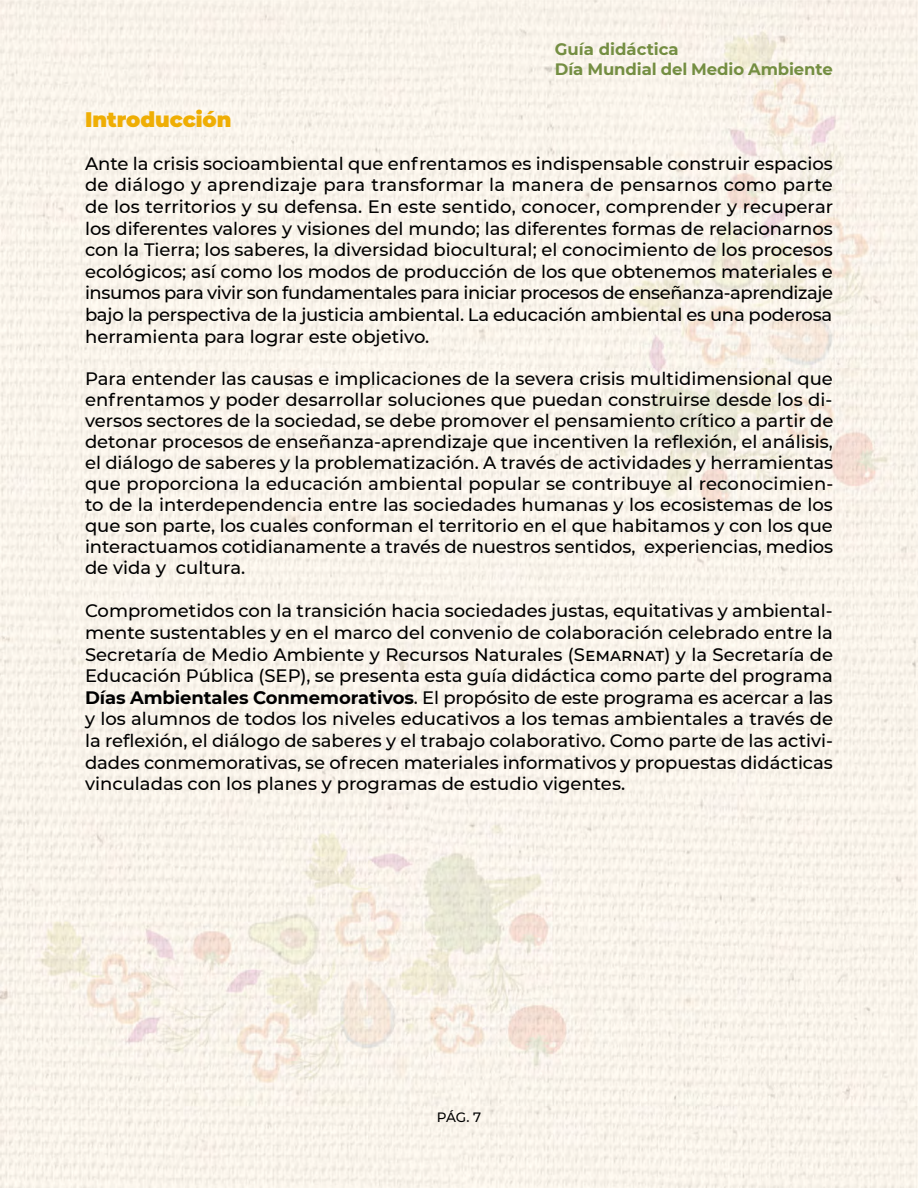
<style>
.page{position:relative;width:918px;height:1188px;background:#fff}
.page>*{position:absolute;margin:0;border:0;box-sizing:border-box;transform-origin:0 0}
.t1{font:900 21px "Montserrat";color:#efae04}
.t2{font:500 18px/21.6px "Montserrat";color:#000;text-align:justify}
.t3{font:700 16.5px/19.8px "Montserrat";letter-spacing:-.005em;color:#748e42}
.t4{font:500 13.5px "Montserrat";color:#000}
.s1{font-weight:700}
</style>
<div class="page">
<img style="left:1px;top:0;width:917px;height:1188px">
<img style="left:0;top:0;width:1px;height:1188px">
<p class="t3" style="left:555px;top:39px;width:279px">Guía didáctica<br>Día Mundial del Medio Ambiente</p>
<p class="t1" style="left:85px;top:103px;width:148px">Introducción</p>
<p class="t2" style="left:85px;top:152px;width:750px">Ante la crisis socioambiental que enfrentamos es indispensable construir espacios de diálogo y aprendizaje para transformar la manera de pensarnos como parte de los territorios y su defensa. En este sentido, conocer, comprender y recuperar los diferentes valores y visiones del mundo; las diferentes formas de relacionarnos con la Tierra; los saberes, la diversidad biocultural; el conocimiento de los procesos ecológicos; así como los modos de producción de los que obtenemos materiales e insumos para vivir son fundamentales para iniciar procesos de enseñanza-aprendizaje bajo la perspectiva de la justicia ambiental. La educación ambiental es una poderosa herramienta para lograr este objetivo.</p>
<p class="t2" style="left:85px;top:368px;width:750px;line-height:21px">Para entender las causas e implicaciones de la severa crisis multidimensional que enfrentamos y poder desarrollar soluciones que puedan construirse desde los di&shy;versos sectores de la sociedad, se debe promover el pensamiento crítico a partir de detonar procesos de enseñanza-aprendizaje que incentiven la reflexión, el análisis, el diálogo de saberes y la problematización. A través de actividades y herramientas que proporciona la educación ambiental popular se contribuye al reconocimien&shy;to de la interdependencia entre las sociedades humanas y los ecosistemas de los que son parte, los cuales conforman el territorio en el que habitamos y con los que interactuamos cotidianamente a través de nuestros sentidos, experiencias, medios de vida y cultura.</p>
<p class="t2" style="left:85px;top:600px;width:750px">Comprometidos con la transición hacia sociedades justas, equitativas y ambiental&shy;mente sustentables y en el marco del convenio de colaboración celebrado entre la Secretaría de Medio Ambiente y Recursos Naturales (Semarnat) y la Secretaría de Educación Pública (SEP), se presenta esta guía didáctica como parte del programa <span class="s1">Días Ambientales Conmemorativos</span>. El propósito de este programa es acercar a las y los alumnos de todos los niveles educativos a los temas ambientales a través de la reflexión, el diálogo de saberes y el trabajo colaborativo. Como parte de las activi&shy;dades conmemorativas, se ofrecen materiales informativos y propuestas didácticas vinculadas con los planes y programas de estudio vigentes.</p>
<p class="t4" style="left:437px;top:1108px;width:46px">PÁG. 7</p>
</div>
